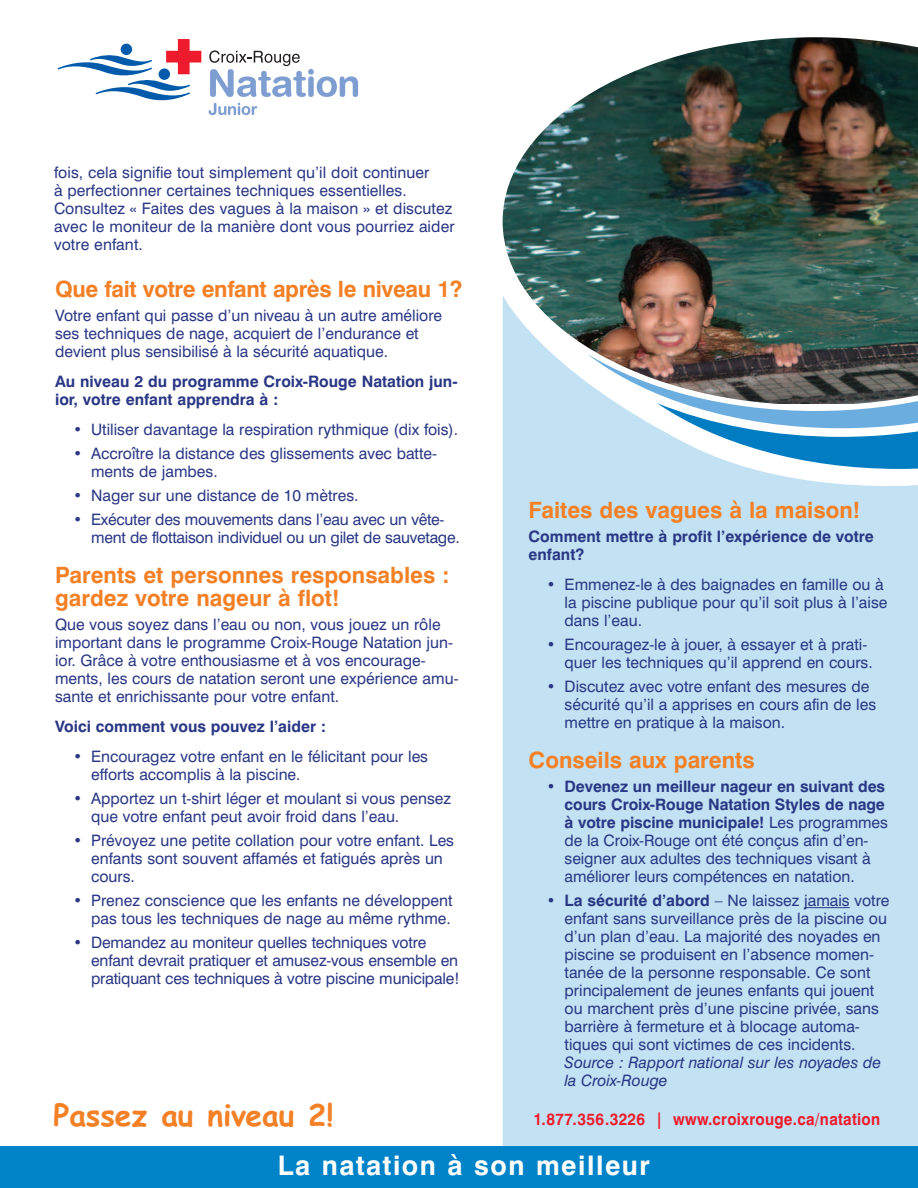
<style>
.page{position:relative;width:918px;height:1188px;background:#fff}
.page>*{position:absolute;margin:0;border:0;box-sizing:border-box;transform-origin:0 0}
.t1{font:700 30px "Comic Sans MS";letter-spacing:-.005em;color:#f48026}
.t2{font:700 27px "Swiss 721 BT";letter-spacing:.055em;color:#fff}
.t3{font:700 22.5px/22.5px "Swiss 721 BT";color:#f48026}
.t4{font:700 16.5px "Swiss 721 BT";letter-spacing:.015em;color:#ee1b2c;scale:.92 1}
.t5{font:15.75px/18px "Swiss 721 BT";color:#293784}
.t6{font:700 15.75px/18px "Swiss 721 BT";color:#293784}
.t7{font:italic 15.75px/18px "Swiss 721 BT";color:#293784}
.s1{font-weight:700}
</style>
<div class="page">
<img style="left:502px;top:37px;width:416px;height:457px">
<img style="left:587px;top:106px;width:331px;height:189px">
<img style="left:657px;top:153px;width:261px;height:142px">
<svg style="left:503px;top:295px;width:415px;height:851px;fill:#c2e2f3"></svg>
<hr style="left:804px;top:907px;width:46px;height:1px;background:#293784">
<svg style="left:58px;top:39px;width:143px;height:62px"></svg>
<svg style="left:209px;top:50px;width:149px;height:47px"></svg>
<svg style="left:209px;top:103px;width:48px;height:12px"></svg>
<div style="left:0;top:1146px;width:918px;height:42px;background:#0083c8"></div>
<p class="t5" style="left:54px;top:165px;width:402px">fois, cela signifie tout simplement qu’il doit continuer<br>à perfectionner certaines techniques essentielles.<br>Consultez « Faites des vagues à la maison » et discutez avec le moniteur de la manière dont vous pourriez aider votre enfant.</p>
<h3 class="t3" style="left:55px;top:280px;width:409px">Que fait votre enfant après le niveau 1?</h3>
<p class="t5" style="left:55px;top:308px;width:389px">Votre enfant qui passe d’un niveau à un autre améliore ses techniques de nage, acquiert de l’endurance et devient plus sensibilisé à la sécurité aquatique.</p>
<p class="t6" style="left:55px;top:374px;width:404px">Au niveau 2 du programme Croix-Rouge Natation jun&shy;ior, votre enfant apprendra à :</p>
<p class="t5" style="left:73px;top:422px;width:387px">• Utiliser davantage la respiration rythmique (dix fois).</p>
<p class="t5" style="left:91px;top:446px;width:347px;text-indent:-18px">• Accroître la distance des glissements avec batte&shy;ments de jambes.</p>
<p class="t5" style="left:73px;top:488px;width:287px">• Nager sur une distance de 10 mètres.</p>
<p class="t5" style="left:91px;top:512px;width:370px;text-indent:-18px">• Exécuter des mouvements dans l’eau avec un vête&shy;ment de flottaison individuel ou un gilet de sauvetage.</p>
<h3 class="t3" style="left:55px;top:566px;width:396px">Parents et personnes responsables : gardez votre nageur à flot!</h3>
<p class="t5" style="left:55px;top:617px;width:405px">Que vous soyez dans l’eau ou non, vous jouez un rôle important dans le programme Croix-Rouge Natation jun&shy;ior. Grâce à votre enthousiasme et à vos encourage&shy;ments, les cours de natation seront une expérience amu&shy;sante et enrichissante pour votre enfant.</p>
<p class="t6" style="left:55px;top:719px;width:272px">Voici comment vous pouvez l’aider :</p>
<p class="t5" style="left:91px;top:749px;width:339px;text-indent:-18px">• Encouragez votre enfant en le félicitant pour les efforts accomplis à la piscine.</p>
<p class="t5" style="left:91px;top:791px;width:362px;text-indent:-18px">• Apportez un t-shirt léger et moulant si vous pensez que votre enfant peut avoir froid dans l’eau.</p>
<p class="t5" style="left:91px;top:833px;width:364px;text-indent:-18px">• Prévoyez une petite collation pour votre enfant. Les enfants sont souvent affamés et fatigués après un cours.</p>
<p class="t5" style="left:73px;top:893px;width:381px;text-align:right">• Prenez conscience que les enfants ne développent pas tous les techniques de nage au même rythme.</p>
<p class="t5" style="left:91px;top:935px;width:370px;text-indent:-18px">• Demandez au moniteur quelles techniques votre enfant devrait pratiquer et amusez-vous ensemble en pratiquant ces techniques à votre piscine municipale!</p>
<h3 class="t3" style="left:529px;top:501px;width:333px">Faites des vagues à la maison!</h3>
<p class="t6" style="left:529px;top:529px;width:347px">Comment mettre à profit l’expérience de votre enfant?</p>
<p class="t5" style="left:565px;top:577px;width:324px;text-indent:-18px">• Emmenez-le à des baignades en famille ou à la piscine publique pour qu’il soit plus à l’aise dans l’eau.</p>
<p class="t5" style="left:565px;top:637px;width:310px;text-indent:-18px">• Encouragez-le à jouer, à essayer et à prati&shy;quer les techniques qu’il apprend en cours.</p>
<p class="t5" style="left:565px;top:679px;width:313px;text-indent:-18px">• Discutez avec votre enfant des mesures de sécurité qu’il a apprises en cours afin de les mettre en pratique à la maison.</p>
<h3 class="t3" style="left:529px;top:751px;width:228px">Conseils aux parents</h3>
<p class="t5" style="left:565px;top:779px;width:325px;text-indent:-18px">• <span class="s1">Devenez un meilleur nageur en suivant des cours Croix-Rouge Natation Styles de nage à votre piscine municipale!</span> Les programmes de la Croix-Rouge ont été conçus afin d’en&shy;seigner aux adultes des techniques visant à améliorer leurs compétences en natation.</p>
<p class="t5" style="left:565px;top:893px;width:326px;text-indent:-18px">• <span class="s1">La sécurité d’abord</span> – Ne laissez jamais votre enfant sans surveillance près de la piscine ou d’un plan d’eau. La majorité des noyades en piscine se produisent en l’absence momen&shy;tanée de la personne responsable. Ce sont principalement de jeunes enfants qui jouent ou marchent près d’une piscine privée, sans barrière à fermeture et à blocage automa&shy;tiques qui sont victimes de ces incidents.</p>
<p class="t7" style="left:565px;top:1055px;width:318px">Source : Rapport national sur les noyades de la Croix-Rouge</p>
<h1 class="t1" style="left:54px;top:1098px;width:281px">Passez au niveau 2!</h1>
<p class="t4" style="left:534px;top:1113px;width:378px">1.877.356.3226 | www.croixrouge.ca/natation</p>
<h2 class="t2" style="left:278px;top:1155px;width:374px">La natation à son meilleur</h2>
</div>
